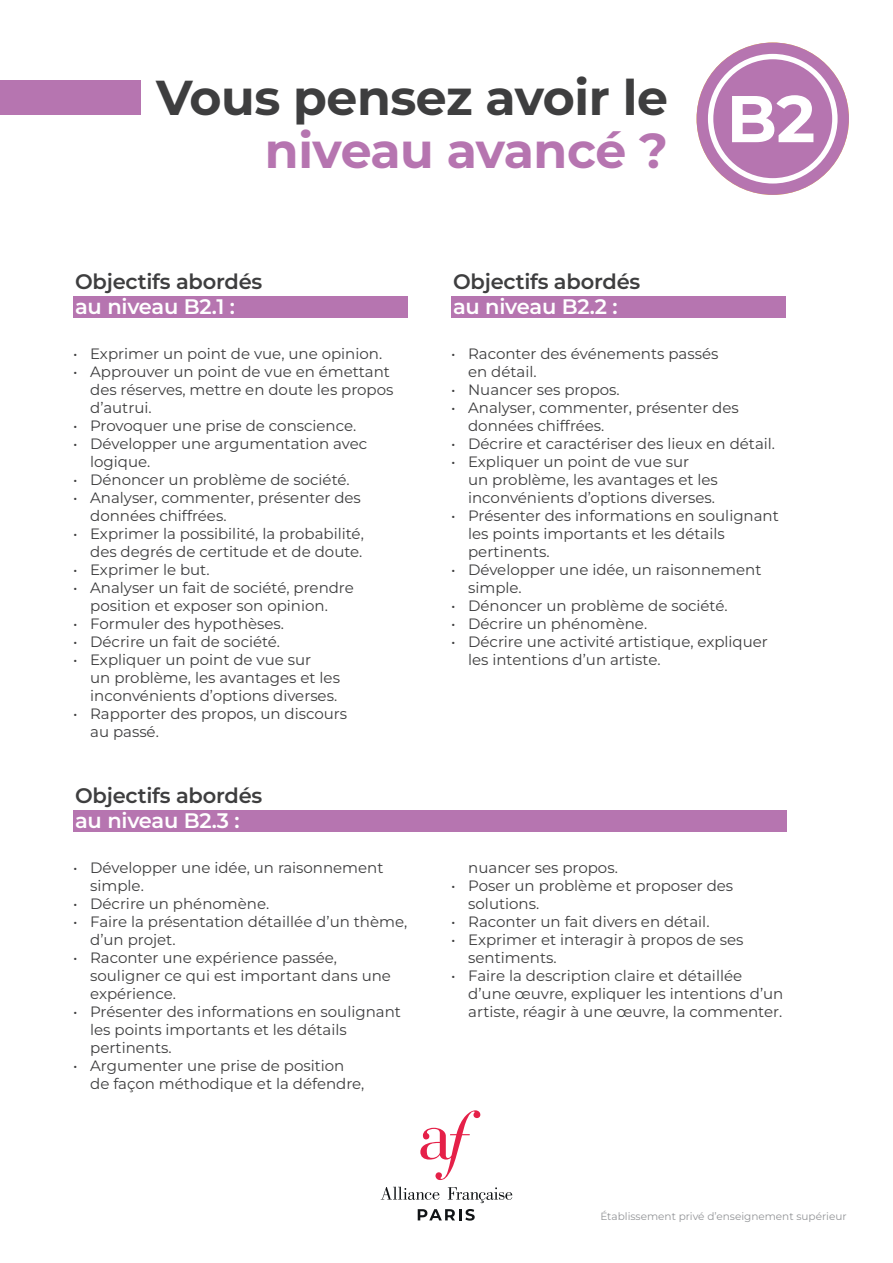
<style>
.page{position:relative;width:893px;height:1263px;background:#fff}
.page>*{position:absolute;margin:0;border:0;box-sizing:border-box;transform-origin:0 0}
.t1{font:700 49.05px "Montserrat";letter-spacing:-.01em;color:#3e3e3f}
.t2{font:700 49.05px "Montserrat";letter-spacing:-.015em;color:#b675b0}
.t3{font:600 21px "Montserrat";letter-spacing:-.01em;color:#3e3e3f}
.t4{font:600 21px "Montserrat";letter-spacing:-.01em;color:#fff}
.t5{font:15px/18px "Montserrat";color:#3e3e3f}
.t6{font:10.5px "Montserrat";color:#939598}
</style>
<div class="page">
<div style="left:0;top:80px;width:141px;height:35px;background:#b675b0"></div>
<div style="left:697px;top:43px;width:152px;height:152px;background:#b675b0;border-radius:50%"></div>
<svg style="left:708px;top:54px;width:130px;height:130px"></svg>
<div style="left:73px;top:296px;width:334px;height:22px;background:#b675b0"></div>
<div style="left:73px;top:810px;width:714px;height:22px;background:#b675b0"></div>
<div style="left:451px;top:296px;width:334px;height:22px;background:#b675b0"></div>
<svg style="left:381px;top:1187px;width:58px;height:13px"></svg>
<svg style="left:448px;top:1187px;width:64px;height:16px"></svg>
<svg style="left:418px;top:1209px;width:57px;height:11px"></svg>
<svg style="left:420px;top:1110px;width:60px;height:70px"></svg>
<h1 class="t1" style="left:156px;top:65px;width:513px">Vous pensez avoir le</h1>
<h1 class="t2" style="left:265px;top:118px;width:404px">niveau avancé ?</h1>
<h2 class="t3" style="left:75px;top:267px;width:189px">Objectifs abordés</h2>
<h2 class="t4" style="left:75px;top:293px;width:161px">au niveau B2.1 :</h2>
<p class="t5" style="left:73px;top:344px;width:311px">• Exprimer un point de vue, une opinion.</p>
<p class="t5" style="left:90px;top:362px;width:305px;text-indent:-17px">• Approuver un point de vue en émettant des réserves, mettre en doute les propos d’autrui.</p>
<p class="t5" style="left:73px;top:416px;width:285px">• Provoquer une prise de conscience.</p>
<p class="t5" style="left:90px;top:434px;width:279px;text-indent:-17px">• Développer une argumentation avec logique.</p>
<p class="t5" style="left:73px;top:470px;width:278px">• Dénoncer un problème de société.</p>
<p class="t5" style="left:90px;top:488px;width:272px;text-indent:-17px">• Analyser, commenter, présenter des données chiffrées.</p>
<p class="t5" style="left:73px;top:524px;width:292px;text-align:right">• Exprimer la possibilité, la probabilité, des degrés de certitude et de doute.</p>
<p class="t5" style="left:73px;top:560px;width:138px">• Exprimer le but.</p>
<p class="t5" style="left:73px;top:578px;width:282px;text-align:center">• Analyser un fait de société, prendre position et exposer son opinion.</p>
<p class="t5" style="left:73px;top:614px;width:212px">• Formuler des hypothèses.</p>
<p class="t5" style="left:73px;top:632px;width:208px">• Décrire un fait de société.</p>
<p class="t5" style="left:90px;top:650px;width:251px;text-indent:-17px">• Expliquer un point de vue sur<br>un problème, les avantages et les inconvénients d’options diverses.</p>
<p class="t5" style="left:90px;top:704px;width:259px;text-indent:-17px">• Rapporter des propos, un discours au passé.</p>
<h2 class="t3" style="left:75px;top:781px;width:189px">Objectifs abordés</h2>
<h2 class="t4" style="left:75px;top:806px;width:166px">au niveau B2.3 :</h2>
<p class="t5" style="left:90px;top:858px;width:295px;text-indent:-17px">• Développer une idée, un raisonnement simple.</p>
<p class="t5" style="left:73px;top:894px;width:198px">• Décrire un phénomène.</p>
<p class="t5" style="left:90px;top:912px;width:319px;text-indent:-17px">• Faire la présentation détaillée d’un thème, d’un projet.</p>
<p class="t5" style="left:90px;top:948px;width:302px;text-indent:-17px">• Raconter une expérience passée, souligner ce qui est important dans une expérience.</p>
<p class="t5" style="left:90px;top:1002px;width:312px;text-indent:-17px">• Présenter des informations en soulignant les points importants et les détails pertinents.</p>
<p class="t5" style="left:90px;top:1056px;width:276px;text-indent:-17px">• Argumenter une prise de position de façon méthodique et la défendre,</p>
<h2 class="t3" style="left:453px;top:267px;width:189px">Objectifs abordés</h2>
<h2 class="t4" style="left:453px;top:293px;width:166px">au niveau B2.2 :</h2>
<p class="t5" style="left:468px;top:344px;width:252px;text-indent:-17px">• Raconter des événements passés en détail.</p>
<p class="t5" style="left:451px;top:380px;width:170px">• Nuancer ses propos.</p>
<p class="t5" style="left:468px;top:398px;width:272px;text-indent:-17px">• Analyser, commenter, présenter des données chiffrées.</p>
<p class="t5" style="left:451px;top:434px;width:326px">• Décrire et caractériser des lieux en détail.</p>
<p class="t5" style="left:468px;top:452px;width:251px;text-indent:-17px">• Expliquer un point de vue sur<br>un problème, les avantages et les inconvénients d’options diverses.</p>
<p class="t5" style="left:468px;top:506px;width:312px;text-indent:-17px">• Présenter des informations en soulignant les points importants et les détails pertinents.</p>
<p class="t5" style="left:468px;top:560px;width:295px;text-indent:-17px">• Développer une idée, un raisonnement simple.</p>
<p class="t5" style="left:451px;top:596px;width:278px">• Dénoncer un problème de société.</p>
<p class="t5" style="left:451px;top:614px;width:198px">• Décrire un phénomène.</p>
<p class="t5" style="left:468px;top:632px;width:301px;text-indent:-17px">• Décrire une activité artistique, expliquer les intentions d’un artiste.</p>
<p class="t5" style="left:468px;top:858px;width:151px">nuancer ses propos.</p>
<p class="t5" style="left:468px;top:876px;width:266px;text-indent:-17px">• Poser un problème et proposer des solutions.</p>
<p class="t5" style="left:451px;top:912px;width:260px">• Raconter un fait divers en détail.</p>
<p class="t5" style="left:468px;top:930px;width:277px;text-indent:-17px">• Exprimer et interagir à propos de ses sentiments.</p>
<p class="t5" style="left:468px;top:966px;width:317px;text-indent:-17px">• Faire la description claire et détaillée d’une œuvre, expliquer les intentions d’un artiste, réagir à une œuvre, la commenter.</p>
<p class="t6" style="left:600px;top:1210px;width:248px">Établissement privé d’enseignement supérieur</p>
</div>
